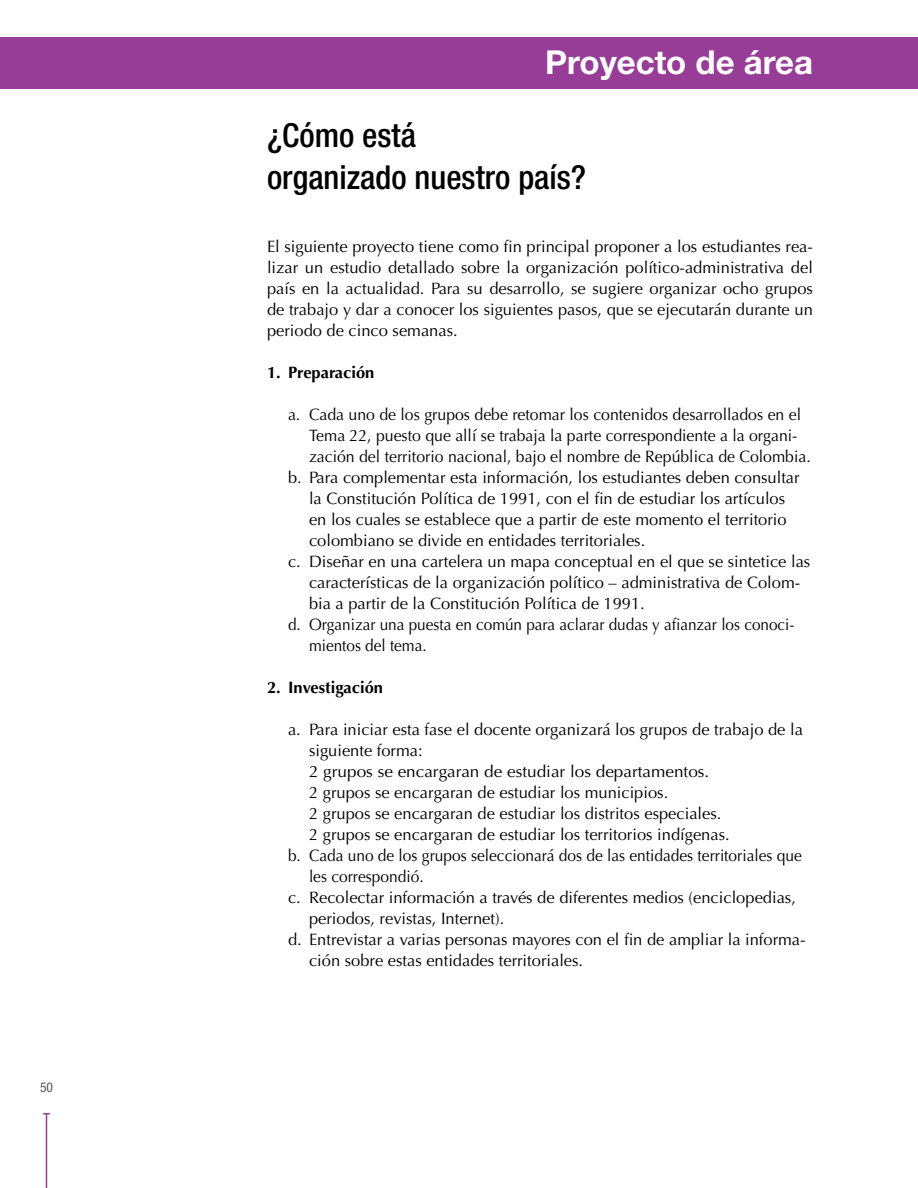
<style>
.page{position:relative;width:918px;height:1188px;background:#fff}
.page>*{position:absolute;margin:0;border:0;box-sizing:border-box;transform-origin:0 0}
.t1{font:500 condensed 33px/42px "Helvetica Neue LT Std";color:#000}
.t2{font:700 33px "Helvetica Neue LT Std";color:#fff}
.t3{font:16.5px/21px "Optima LT Std";color:#000;text-align:justify}
.t4{font:16.5px "Optima LT Std";color:#000;scale:.96 1}
.t5{font:16.5px "Optima LT Std";color:#000;scale:.94 1}
.t6{font:16.5px "Optima LT Std";color:#000;scale:.93 1}
.t7{font:16.5px "Optima LT Std";color:#000;scale:1.04 1}
.t8{font:700 16.5px "Optima LT Std";color:#000}
.t9{font:condensed 13.5px "Helvetica Neue LT Std";color:#58595b}
</style>
<div class="page">
<hr style="left:46px;top:1114px;width:1px;height:74px;background:#973d97">
<div style="left:0;top:37px;width:918px;height:51px;background:#973d97"></div>
<p class="t9" style="left:40px;top:1079px;width:14px">50</p>
<h1 class="t2" style="left:545px;top:42px;width:269px">Proyecto de área</h1>
<h1 class="t1" style="left:267px;top:114px;width:321px">¿Cómo está<br>organizado nuestro país?</h1>
<p class="t3" style="left:267px;top:236px;width:548px">El siguiente proyecto tiene como fin principal proponer a los estudiantes rea&shy;lizar un estudio detallado sobre la organización político-administrativa del país en la actualidad. Para su desarrollo, se sugiere organizar ocho grupos de trabajo y dar a conocer los siguientes pasos, que se ejecutarán durante un periodo de cinco semanas.</p>
<p class="t8" style="left:267px;top:363px;width:109px">1. Preparación</p>
<p class="t4" style="left:288px;top:405px;width:536px">a. Cada uno de los grupos debe retomar los contenidos desarrollados en el</p>
<p class="t4" style="left:309px;top:426px;width:510px">Tema 22, puesto que allí se trabaja la parte correspondiente a la organi-</p>
<p class="t4" style="left:309px;top:447px;width:524px">zación del territorio nacional, bajo el nombre de República de Colombia.</p>
<p class="t3" style="left:288px;top:467px;width:513px">b. Para complementar esta información, los estudiantes deben consultar</p>
<p class="t3" style="left:309px;top:488px;width:478px">la Constitución Política de 1991, con el fin de estudiar los artículos</p>
<p class="t3" style="left:309px;top:509px;width:479px">en los cuales se establece que a partir de este momento el territorio</p>
<p class="t3" style="left:309px;top:530px;width:338px">colombiano se divide en entidades territoriales.</p>
<p class="t3" style="left:288px;top:551px;width:524px">c. Diseñar en una cartelera un mapa conceptual en el que se sintetice las</p>
<p class="t3" style="left:309px;top:572px;width:493px">características de la organización político – administrativa de Colom-</p>
<p class="t3" style="left:309px;top:593px;width:337px">bia a partir de la Constitución Política de 1991.</p>
<p class="t6" style="left:288px;top:615px;width:546px">d. Organizar una puesta en común para aclarar dudas y afianzar los conoci-</p>
<p class="t6" style="left:309px;top:636px;width:128px">mientos del tema.</p>
<p class="t8" style="left:267px;top:678px;width:118px">2. Investigación</p>
<p class="t3" style="left:288px;top:719px;width:516px">a. Para iniciar esta fase el docente organizará los grupos de trabajo de la</p>
<p class="t3" style="left:309px;top:740px;width:115px">siguiente forma:</p>
<p class="t7" style="left:309px;top:762px;width:386px">2 grupos se encargaran de estudiar los departamentos.</p>
<p class="t3" style="left:309px;top:782px;width:361px">2 grupos se encargaran de estudiar los municipios.</p>
<p class="t3" style="left:309px;top:803px;width:414px">2 grupos se encargaran de estudiar los distritos especiales.</p>
<p class="t3" style="left:309px;top:824px;width:422px">2 grupos se encargaran de estudiar los territorios indígenas.</p>
<p class="t5" style="left:288px;top:846px;width:548px">b. Cada uno de los grupos seleccionará dos de las entidades territoriales que</p>
<p class="t5" style="left:309px;top:867px;width:123px">les correspondió.</p>
<p class="t3" style="left:288px;top:887px;width:509px">c. Recolectar información a través de diferentes medios (enciclopedias,</p>
<p class="t3" style="left:309px;top:908px;width:197px">periodos, revistas, Internet).</p>
<p class="t3" style="left:288px;top:929px;width:519px">d. Entrevistar a varias personas mayores con el fin de ampliar la informa-</p>
<p class="t3" style="left:309px;top:950px;width:276px">ción sobre estas entidades territoriales.</p>
</div>
